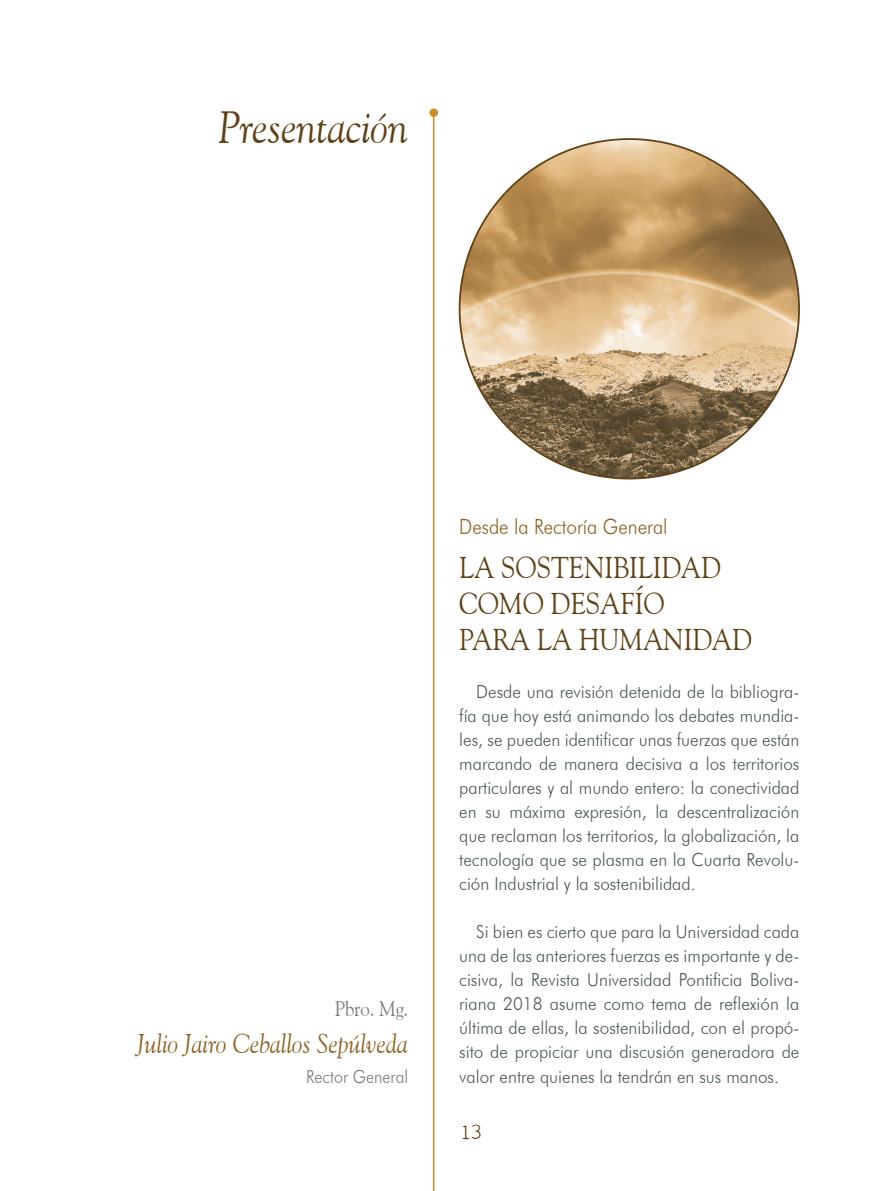
<style>
.page{position:relative;width:893px;height:1191px;background:#fff}
.page>*{position:absolute;margin:0;border:0;box-sizing:border-box;transform-origin:0 0}
.t1{font:italic 45px "Goudy Old Style BT";color:#604218;scale:.9 1}
.t2{font:30px/36px "Goudy Old Style BT";color:#604218;scale:.9 1}
.t3{font:italic 27px "Goudy Old Style BT";color:#8f6226;scale:.9 1}
.t4{font:300 21px "Futura BT";color:#8f6226;scale:.9 1}
.t5{font:21px "Goudy Old Style BT";color:#787a7b;scale:.9 1}
.t6{font:21px "My type of font";color:#604218}
.t7{font:300 18px/24px "Futura BT";color:#4d5858;text-align:justify;scale:.95 1}
.t8{font:300 18px "Futura BT";color:#787a7b;scale:.9 1}
</style>
<div class="page">
<hr style="left:433px;top:113px;width:1px;height:1078px;background:#d08c29">
<div style="left:429px;top:108px;width:9px;height:9px;background:#d08c29;border-radius:50%"></div>
<img style="left:460px;top:139px;width:339px;height:339px;border-radius:170px">
<h1 class="t1" style="left:219px;top:99px;width:212px">Presentación</h1>
<p class="t5" style="left:335px;top:995px;width:83px">Pbro. Mg.</p>
<h3 class="t3" style="left:137px;top:1026px;width:302px">Julio Jairo Ceballos Sepúlveda</h3>
<p class="t8" style="left:306px;top:1065px;width:115px">Rector General</p>
<p class="t4" style="left:459px;top:513px;width:233px">Desde la Rectoría General</p>
<h2 class="t2" style="left:459px;top:549px;width:327px">LA SOSTENIBILIDAD<br>COMO DESAFÍO<br>PARA LA HUMANIDAD</h2>
<p class="t7" style="left:459px;top:680px;width:360px;text-indent:17px">Desde una revisión detenida de la bibliogra&shy;fía que hoy está animando los debates mundia&shy;les, se pueden identificar unas fuerzas que están marcando de manera decisiva a los territorios particulares y al mundo entero: la conectividad en su máxima expresión, la descentralización que reclaman los territorios, la globalización, la tecnología que se plasma en la Cuarta Revolu&shy;ción Industrial y la sostenibilidad.</p>
<p class="t7" style="left:459px;top:920px;width:360px;text-indent:17px">Si bien es cierto que para la Universidad cada una de las anteriores fuerzas es importante y de&shy;cisiva, la Revista Universidad Pontificia Boliva&shy;riana 2018 asume como tema de reflexión la última de ellas, la sostenibilidad, con el propó&shy;sito de propiciar una discusión generadora de valor entre quienes la tendrán en sus manos.</p>
<p class="t6" style="left:461px;top:1119px;width:22px">13</p>
</div>
